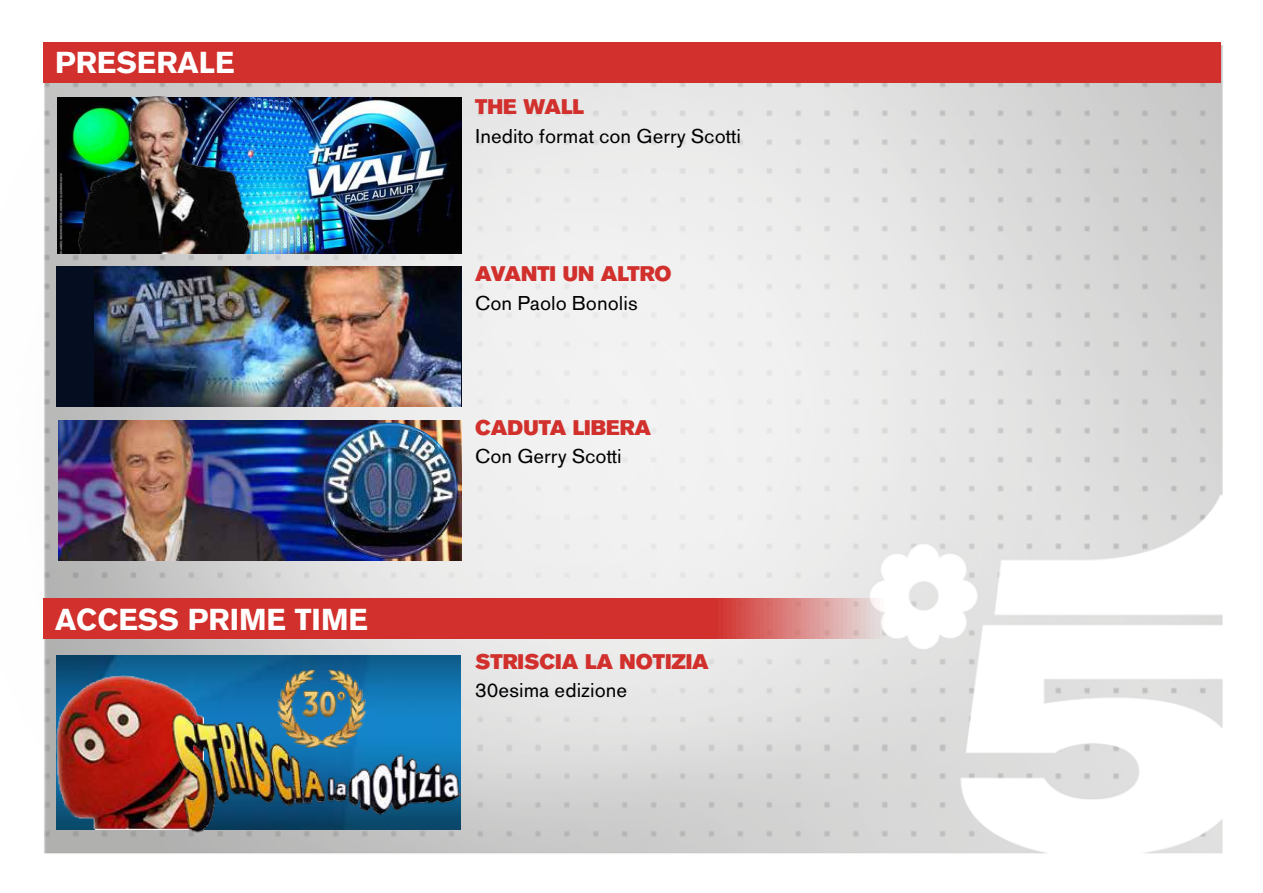
<style>
.page{position:relative;width:1263px;height:893px;background:#fff}
.page>*{position:absolute;margin:0;border:0;box-sizing:border-box;transform-origin:0 0}
.t1{font:700 30px "Akzidenz Grotesk BQ";color:#fff}
.t2{font:21px "Akzidenz";color:#000}
.t3{font:21px "Akzidenz Grotesk BQ Super";color:#d1302c}
</style>
<div class="page">
<img style="left:44px;top:45px;width:1179px;height:809px">
<div style="left:43px;top:42px;width:1178px;height:41px;background:#d1302c"></div>
<svg style="left:43px;top:598px;width:1178px;height:41px;fill:#d1302c"></svg>
<img style="left:58px;top:420px;width:403px;height:140px">
<div style="left:57px;top:267px;width:405px;height:140px;background:#050e20"></div>
<img style="left:94px;top:267px;width:366px;height:140px">
<img style="left:322px;top:423px;width:135px;height:134px;border-radius:67px">
<img style="left:295px;top:97px;width:166px;height:157px">
<img style="left:44px;top:96px;width:251px;height:158px">
<img style="left:57px;top:655px;width:404px;height:56px">
<img style="left:263px;top:668px;width:119px;height:43px">
<img style="left:49px;top:674px;width:154px;height:156px">
<img style="left:168px;top:711px;width:293px;height:125px">
<h1 class="t1" style="left:55px;top:45px;width:181px">PRESERALE</h1>
<h1 class="t1" style="left:55px;top:602px;width:314px">ACCESS PRIME TIME</h1>
<p class="t3" style="left:475px;top:95px;width:110px">THE WALL</p>
<p class="t2" style="left:475px;top:122px;width:267px">Inedito format con Gerry Scotti</p>
<p class="t3" style="left:475px;top:262px;width:198px">AVANTI UN ALTRO</p>
<p class="t2" style="left:475px;top:289px;width:164px">Con Paolo Bonolis</p>
<p class="t3" style="left:475px;top:415px;width:177px">CADUTA LIBERA</p>
<p class="t2" style="left:475px;top:442px;width:148px">Con Gerry Scotti</p>
<p class="t3" style="left:475px;top:649px;width:235px">STRISCIA LA NOTIZIA</p>
<p class="t2" style="left:475px;top:676px;width:154px">30esima edizione</p>
</div>
